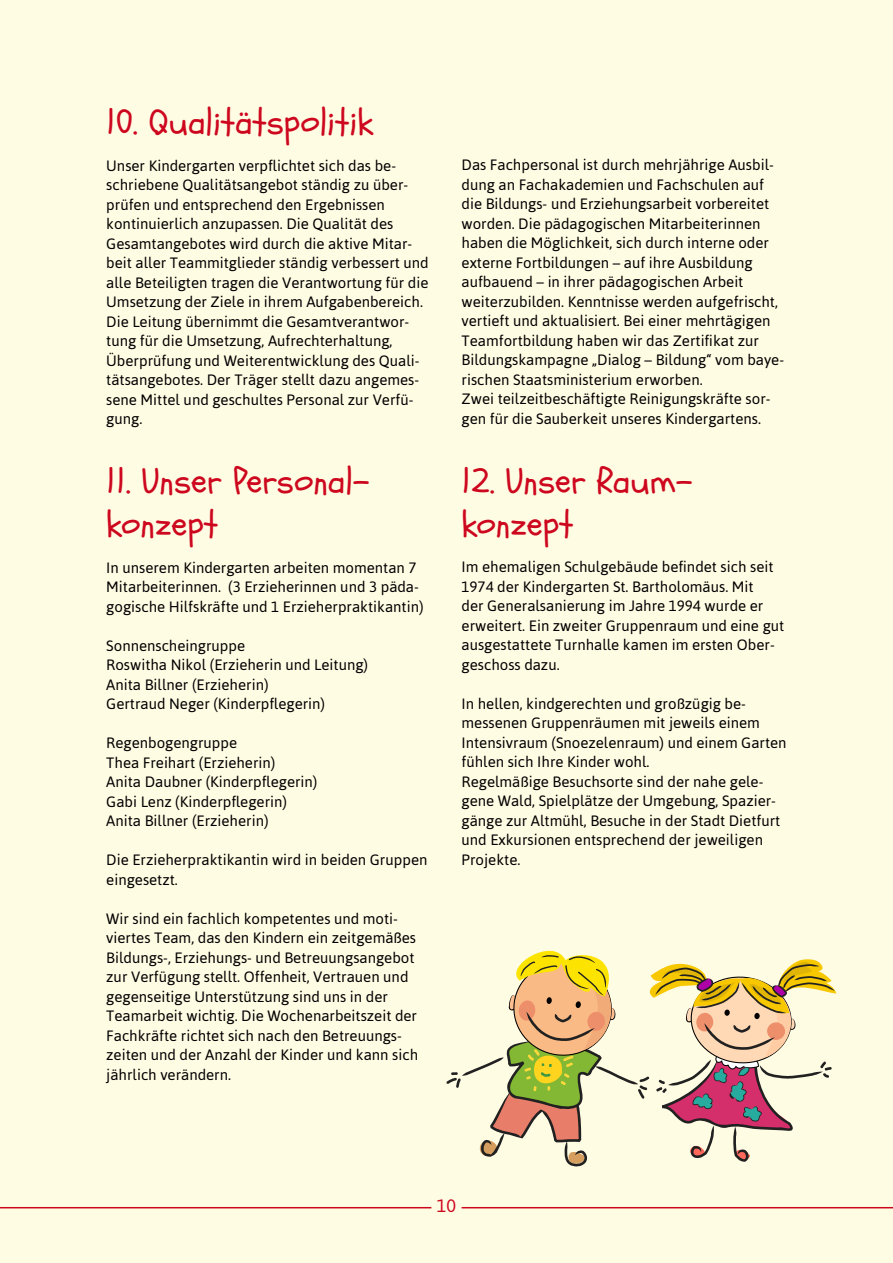
<style>
.page{position:relative;width:893px;height:1263px;background:#fffce4}
.page>*{position:absolute;margin:0;border:0;box-sizing:border-box;transform-origin:0 0}
.t1{font:36px/43.2px "Schoolbell";color:#cd071e}
.t2{font:18px "Asap";color:#cd071e}
.t3{font:15px/19.5px "Asap";color:#000}
</style>
<div class="page">
<hr style="left:0;top:1207px;width:431px;height:1px;background:#cd071e">
<hr style="left:462px;top:1207px;width:431px;height:1px;background:#cd071e">
<svg style="left:446px;top:950px;width:390px;height:217px"></svg>
<h1 class="t1" style="left:106px;top:101px;width:268px">10. Qualitätspolitik</h1>
<p class="t3" style="left:106px;top:156px;width:324px">Unser Kindergarten verpflichtet sich das be&shy;schriebene Qualitätsangebot ständig zu über&shy;prüfen und entsprechend den Ergebnissen kontinuierlich anzupassen. Die Qualität des Gesamtangebotes wird durch die aktive Mitar&shy;beit aller Teammitglieder ständig verbessert und alle Beteiligten tragen die Verantwortung für die Umsetzung der Ziele in ihrem Aufgabenbereich.<br>Die Leitung übernimmt die Gesamtverantwor&shy;tung für die Umsetzung, Aufrechterhaltung, Überprüfung und Weiterentwicklung des Quali&shy;tätsangebotes. Der Träger stellt dazu angemes&shy;sene Mittel und geschultes Personal zur Verfü&shy;gung.</p>
<h1 class="t1" style="left:106px;top:460px;width:265px">11. Unser Personal&shy;konzept</h1>
<p class="t3" style="left:106px;top:557px;width:319px">In unserem Kindergarten arbeiten momentan 7<br>Mitarbeiterinnen. (3 Erzieherinnen und 3 päda&shy;gogische Hilfskräfte und 1 Erzieherpraktikantin)</p>
<p class="t3" style="left:106px;top:635px;width:263px">Sonnenscheingruppe<br>Roswitha Nikol (Erzieherin und Leitung)<br>Anita Billner (Erzieherin)<br>Gertraud Neger (Kinderpflegerin)</p>
<p class="t3" style="left:106px;top:733px;width:213px">Regenbogengruppe<br>Thea Freihart (Erzieherin)<br>Anita Daubner (Kinderpflegerin)<br>Gabi Lenz (Kinderpflegerin)<br>Anita Billner (Erzieherin)</p>
<p class="t3" style="left:106px;top:850px;width:323px">Die Erzieherpraktikantin wird in beiden Gruppen eingesetzt.</p>
<p class="t3" style="left:106px;top:908px;width:313px">Wir sind ein fachlich kompetentes und moti&shy;viertes Team, das den Kindern ein zeitgemäßes Bildungs-, Erziehungs- und Betreuungsangebot zur Verfügung stellt. Offenheit, Vertrauen und gegenseitige Unterstützung sind uns in der Teamarbeit wichtig. Die Wochenarbeitszeit der Fachkräfte richtet sich nach den Betreuungs&shy;zeiten und der Anzahl der Kinder und kann sich jährlich verändern.</p>
<p class="t3" style="left:462px;top:155px;width:324px">Das Fachpersonal ist durch mehrjährige Ausbil&shy;dung an Fachakademien und Fachschulen auf die Bildungs- und Erziehungsarbeit vorbereitet worden. Die pädagogischen Mitarbeiterinnen haben die Möglichkeit, sich durch interne oder externe Fortbildungen – auf ihre Ausbildung aufbauend – in ihrer pädagogischen Arbeit weiterzubilden. Kenntnisse werden aufgefrischt, vertieft und aktualisiert. Bei einer mehrtägigen Teamfortbildung haben wir das Zertifikat zur Bildungskampagne „Dialog – Bildung“ vom baye&shy;rischen Staatsministerium erworben.<br>Zwei teilzeitbeschäftigte Reinigungskräfte sor&shy;gen für die Sauberkeit unseres Kindergartens.</p>
<h1 class="t1" style="left:462px;top:460px;width:232px">12. Unser Raum&shy;konzept</h1>
<p class="t3" style="left:462px;top:557px;width:324px">Im ehemaligen Schulgebäude befindet sich seit 1974 der Kindergarten St. Bartholomäus. Mit<br>der Generalsanierung im Jahre 1994 wurde er erweitert. Ein zweiter Gruppenraum und eine gut ausgestattete Turnhalle kamen im ersten Ober&shy;geschoss dazu.</p>
<p class="t3" style="left:462px;top:694px;width:327px">In hellen, kindgerechten und großzügig be&shy;messenen Gruppenräumen mit jeweils einem Intensivraum (Snoezelenraum) und einem Garten fühlen sich Ihre Kinder wohl.<br>Regelmäßige Besuchsorte sind der nahe gele&shy;gene Wald, Spielplätze der Umgebung, Spazier&shy;gänge zur Altmühl, Besuche in der Stadt Dietfurt und Exkursionen entsprechend der jeweiligen Projekte.</p>
<p class="t2" style="left:437px;top:1195px;width:21px">10</p>
</div>
